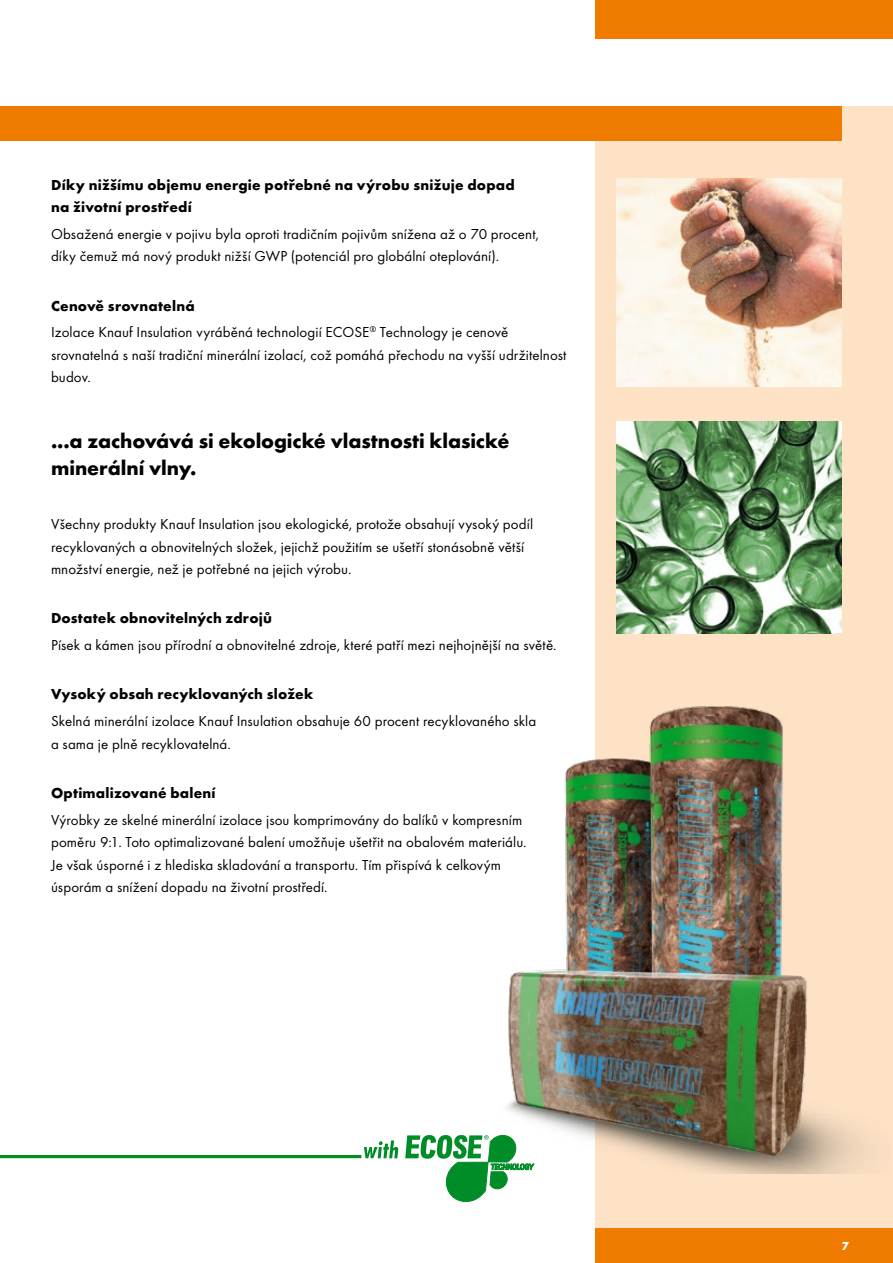
<style>
.page{position:relative;width:893px;height:1263px;background:#fff}
.page>*{position:absolute;margin:0;border:0;box-sizing:border-box;transform-origin:0 0}
.t1{font:700 21px/27px "Futura TOT";letter-spacing:-.005em;color:#000}
.t2{font:15px/22.5px "Futura TOT";letter-spacing:.005em;color:#000}
.t3{font:700 15px/22.5px "Futura TOT";letter-spacing:.015em;color:#000}
.t4{font:700 12px "Futura TOT";color:#fff}
.s1{font-weight:700}
</style>
<div class="page">
<div style="left:595px;top:106px;width:298px;height:1123px;background:#fde2c6"></div>
<div style="left:595px;top:1229px;width:298px;height:34px;background:#ef7c00"></div>
<hr style="left:0;top:1155px;width:361px;height:3px;background:#008c26">
<div style="left:0;top:106px;width:842px;height:34px;background:#ef7c00"></div>
<div style="left:595px;top:0;width:298px;height:38px;background:#ef7c00"></div>
<svg style="left:364px;top:1140px;width:34px;height:18px"></svg>
<svg style="left:405px;top:1135px;width:103px;height:67px"></svg>
<img style="left:617px;top:421px;width:225px;height:213px">
<img style="left:617px;top:179px;width:225px;height:208px">
<img style="left:479px;top:706px;width:386px;height:468px">
<p class="t3" style="left:51px;top:173px;width:465px">Díky nižšímu objemu energie potřebné na výrobu snižuje dopad na životní prostředí</p>
<p class="t2" style="left:51px;top:222px;width:489px">Obsažená energie v pojivu byla oproti tradičním pojivům snížena až o 70 procent, díky čemuž má nový produkt nižší GWP (potenciál pro globální oteplování).</p>
<p class="t2" style="left:51px;top:292px;width:459px;line-height:26.7px"><span class="s1">Cenově srovnatelná<br></span>Izolace Knauf Insulation vyráběná technologií ECOSE<sup>®</sup> Technology je cenově</p>
<p class="t2" style="left:51px;top:343px;width:517px">srovnatelná s naší tradiční minerální izolací, což pomáhá přechodu na vyšší udržitelnost budov.</p>
<h1 class="t1" style="left:51px;top:427px;width:460px">...a zachovává si ekologické vlastnosti klasické minerální vlny.</h1>
<p class="t2" style="left:51px;top:513px;width:484px">Všechny produkty Knauf Insulation jsou ekologické, protože obsahují vysoký podíl recyklovaných a obnovitelných složek, jejichž použitím se ušetří stonásobně větší množství energie, než je potřebné na jejich výrobu.</p>
<p class="t3" style="left:51px;top:607px;width:222px">Dostatek obnovitelných zdrojů</p>
<p class="t2" style="left:51px;top:634px;width:507px">Písek a kámen jsou přírodní a obnovitelné zdroje, které patří mezi nejhojnější na světě.</p>
<p class="t3" style="left:51px;top:683px;width:264px">Vysoký obsah recyklovaných složek</p>
<p class="t2" style="left:51px;top:710px;width:487px">Skelná minerální izolace Knauf Insulation obsahuje 60 procent recyklovaného skla a sama je plně recyklovatelná.</p>
<p class="t3" style="left:51px;top:781px;width:166px">Optimalizované balení</p>
<p class="t2" style="left:51px;top:808px;width:477px">Výrobky ze skelné minerální izolace jsou komprimovány do balíků v kompresním poměru 9:1. Toto optimalizované balení umožňuje ušetřit na obalovém materiálu.<br>Je však úsporné i z hlediska skladování a transportu. Tím přispívá k celkovým úsporám a snížení dopadu na životní prostředí.</p>
<p class="t4" style="left:842px;top:1239px;width:9px">7</p>
</div>
